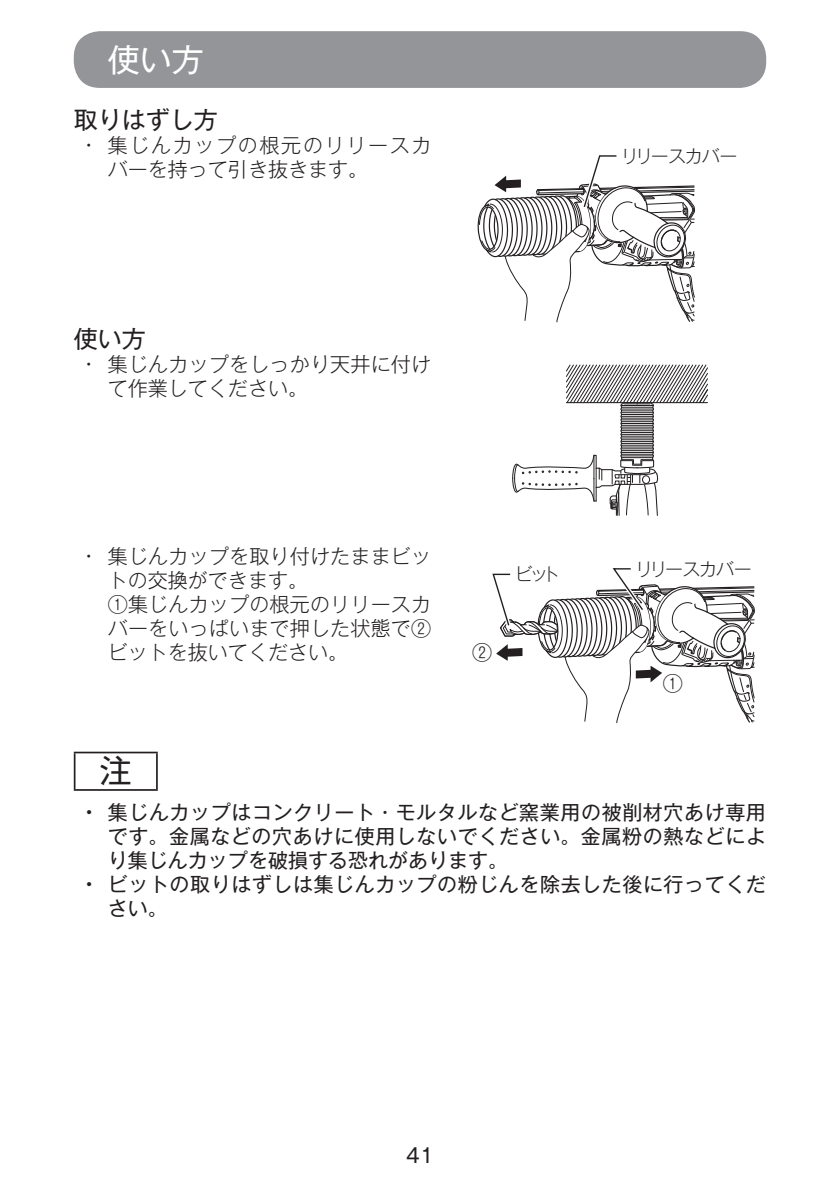
<style>
.page{position:relative;width:840px;height:1191px;background:#fff}
.page>*{position:absolute;margin:0;border:0;box-sizing:border-box;transform-origin:0 0}
.t1{font:32px "Gothic MB101 Pro";color:#fff}
.t2{font:32px "Gothic MB101 Pro";color:#231f20}
.t3{font:24px "Gothic MB101 Pro";color:#231f20}
.t4{font:20px/24px "Gothic MB101 Pro";letter-spacing:.03em;color:#231f20;text-align:justify}
.t5{font:300 20px/24px "Gothic MB101 Pro";letter-spacing:.01em;color:#231f20}
.t6{font:300 20px/24px "Gothic MB101 Pro";letter-spacing:.085em;color:#231f20}
.t7{font:300 18px "Gothic MB101 Pro";letter-spacing:-.07em;color:#231f20}
.s1{font-weight:500}
</style>
<div class="page">
<div style="left:74px;top:31px;width:691px;height:57px;background:#939598;border-radius:26px"></div>
<hr style="left:74px;top:751px;width:84px;height:2px;background:#231f20">
<hr style="left:74px;top:753px;width:1px;height:36px;background:#231f20">
<hr style="left:156px;top:753px;width:2px;height:36px;background:#231f20">
<hr style="left:74px;top:789px;width:84px;height:2px;background:#231f20">
<svg style="left:477px;top:155px;width:217px;height:168px"></svg>
<svg style="left:512px;top:364px;width:195px;height:152px"></svg>
<svg style="left:492px;top:568px;width:262px;height:155px"></svg>
<h1 class="t1" style="left:108px;top:33px;width:97px">使い方</h1>
<p class="t3" style="left:74px;top:100px;width:145px">取りはずし方</p>
<p class="t6" style="left:108px;top:131px;width:325px;text-indent:-23px">• 集じんカップの根元のリリースカバーを持って引き抜きます。</p>
<p class="t3" style="left:74px;top:318px;width:73px">使い方</p>
<p class="t5" style="left:108px;top:350px;width:325px;text-indent:-23px">• 集じんカップをしっかり天井に付けて作業してください。</p>
<p class="t5" style="left:108px;top:542px;width:325px;text-indent:-23px">• 集じんカップを取り付けたままビットの交換ができます。<br>①集じんカップの根元のリリースカバーをいっぱいまで押した状態で②ビットを抜いてください。</p>
<p class="t5" style="left:472px;top:638px;width:21px">②</p>
<p class="t7" style="left:514px;top:559px;width:47px">ビット</p>
<p class="t7" style="left:620px;top:141px;width:118px">リリースカバー</p>
<p class="t7" style="left:634px;top:554px;width:118px">リリースカバー</p>
<p class="t5" style="left:662px;top:668px;width:21px">①</p>
<h1 class="t2" style="left:100px;top:744px;width:33px">注</h1>
<p class="t4" style="left:108px;top:797px;width:659px;text-indent:-23px"><span class="s1">•</span> 集じんカップはコンクリート・モルタルなど窯業用の被削材穴あけ専用です。金属などの穴あけに使用しないでください。金属粉の熱などにより集じんカップを破損する恐れがあります。</p>
<p class="t4" style="left:108px;top:869px;width:659px;text-indent:-23px"><span class="s1">•</span> ビットの取りはずしは集じんカップの粉じんを除去した後に行ってください。</p>
<p class="t4" style="left:406px;top:1140px;width:29px">41</p>
</div>
